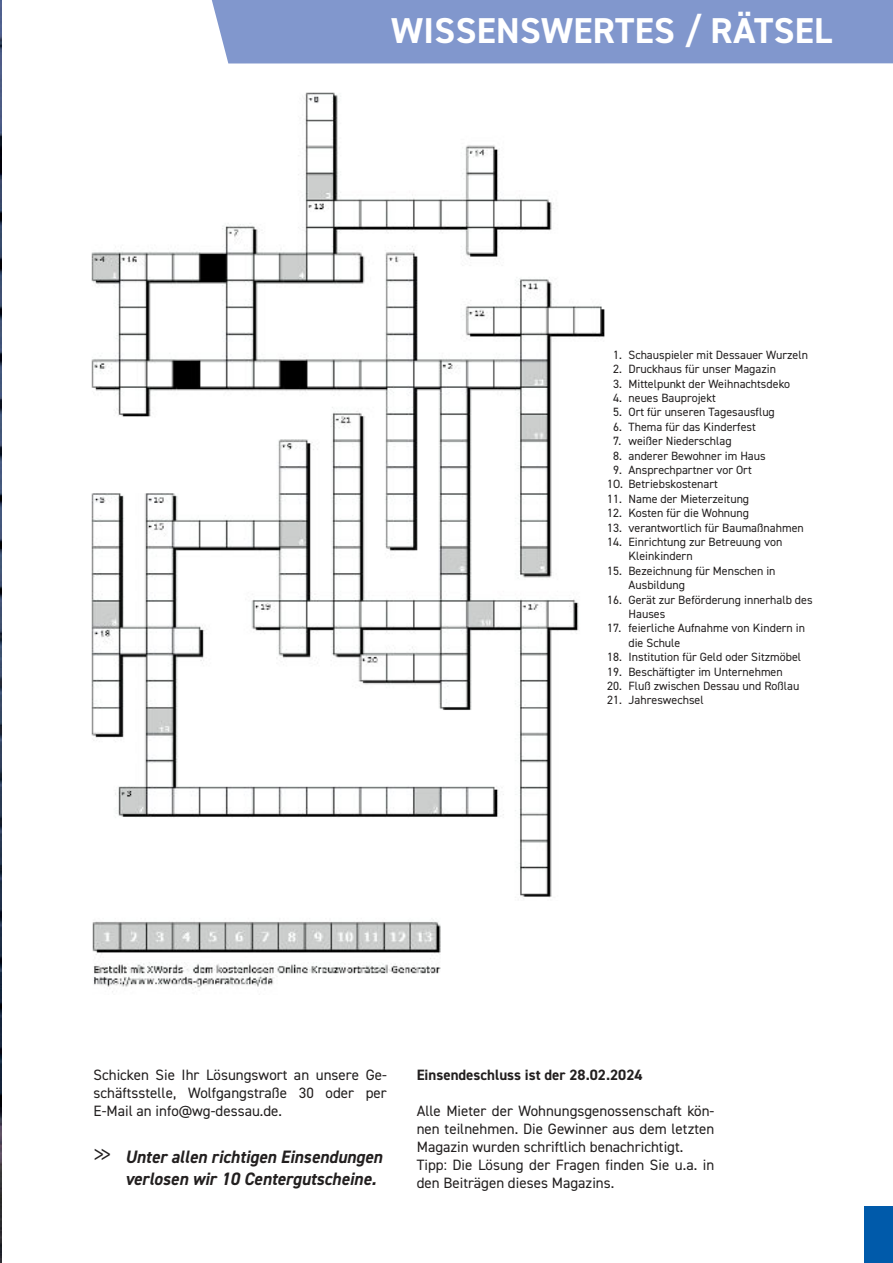
<style>
.page{position:relative;width:893px;height:1263px;background:#fff}
.page>*{position:absolute;margin:0;border:0;box-sizing:border-box;transform-origin:0 0}
.t1{font:700 36px "DIN2014";letter-spacing:.01em;color:#fff}
.t2{font:italic 700 18px/22.5px "DIN2014";color:#221f1f;scale:.96 1}
.t3{font:15px/18px "DIN2014";color:#221f1f;text-align:justify}
.t4{font:700 15px "DIN2014";color:#221f1f}
.t5{font:12px/14.4px "DIN2014";color:#221f1f}
.s1{font-weight:300;font-style:normal;font-size:27px}
</style>
<div class="page">
<div style="left:212px;top:0;width:681px;height:63px;background:#8197cd"></div>
<img style="left:0;top:1px;width:1px;height:1262px">
<img style="left:91px;top:92px;width:514px;height:807px">
<img style="left:92px;top:918px;width:349px;height:74px">
<div style="left:865px;top:1206px;width:28px;height:57px;background:#005aaa"></div>
<h1 class="t1" style="left:391px;top:11px;width:443px">WISSENSWERTES / RÄTSEL</h1>
<p class="t5" style="left:613px;top:347px;width:196px">1. Schauspieler mit Dessauer Wurzeln</p>
<p class="t5" style="left:613px;top:362px;width:164px">2. Druckhaus für unser Magazin</p>
<p class="t5" style="left:613px;top:376px;width:178px">3. Mittelpunkt der Weihnachtsdeko</p>
<p class="t5" style="left:613px;top:391px;width:104px">4. neues Bauprojekt</p>
<p class="t5" style="left:613px;top:405px;width:163px">5. Ort für unseren Tagesausflug</p>
<p class="t5" style="left:613px;top:419px;width:144px">6. Thema für das Kinderfest</p>
<p class="t5" style="left:613px;top:434px;width:120px">7. weißer Niederschlag</p>
<p class="t5" style="left:613px;top:448px;width:154px">8. anderer Bewohner im Haus</p>
<p class="t5" style="left:607px;top:463px;width:146px;text-indent:6px">9. Ansprechpartner vor Ort<br>1O. Betriebskostenart</p>
<p class="t5" style="left:607px;top:491px;width:143px">11. Name der Mieterzeitung</p>
<p class="t5" style="left:607px;top:506px;width:143px">12. Kosten für die Wohnung</p>
<p class="t5" style="left:607px;top:520px;width:198px">13. verantwortlich für Baumaßnahmen</p>
<p class="t5" style="left:628px;top:535px;width:155px;text-indent:-21px">14. Einrichtung zur Betreuung von<br>Kleinkindern</p>
<p class="t5" style="left:628px;top:563px;width:149px;text-indent:-21px">15. Bezeichnung für Menschen in<br>Ausbildung</p>
<p class="t5" style="left:628px;top:592px;width:186px;text-indent:-21px">16. Gerät zur Beförderung innerhalb des<br>Hauses</p>
<p class="t5" style="left:628px;top:621px;width:178px;text-indent:-21px">17. feierliche Aufnahme von Kindern in die Schule</p>
<p class="t5" style="left:607px;top:650px;width:195px">18. Institution für Geld oder Sitzmöbel</p>
<p class="t5" style="left:607px;top:664px;width:177px">19. Beschäftigter im Unternehmen</p>
<p class="t5" style="left:607px;top:679px;width:194px">20. Fluß zwischen Dessau und Roßlau</p>
<p class="t5" style="left:607px;top:693px;width:98px">21. Jahreswechsel</p>
<p class="t3" style="left:94px;top:1066px;width:295px">Schicken Sie Ihr Lösungswort an unsere Ge&shy;schäftsstelle, Wolfgangstraße 30 oder per E-Mail an info@wg-dessau.de.</p>
<h2 class="t2" style="left:125px;top:1147px;width:270px;text-indent:-31px"><span class="s1">&gt;&gt;</span> Unter allen richtigen Einsendungen verlosen wir 10 Centergutscheine.</h2>
<p class="t4" style="left:417px;top:1067px;width:227px">Einsendeschluss ist der 28.02.2024</p>
<p class="t3" style="left:417px;top:1102px;width:299px;text-align:left">Alle Mieter der Wohnungsgenossenschaft kön&shy;nen teilnehmen. Die Gewinner aus dem letzten Magazin wurden schriftlich benachrichtigt.<br>Tipp: Die Lösung der Fragen finden Sie u.a. in den Beiträgen dieses Magazins.</p>
</div>
